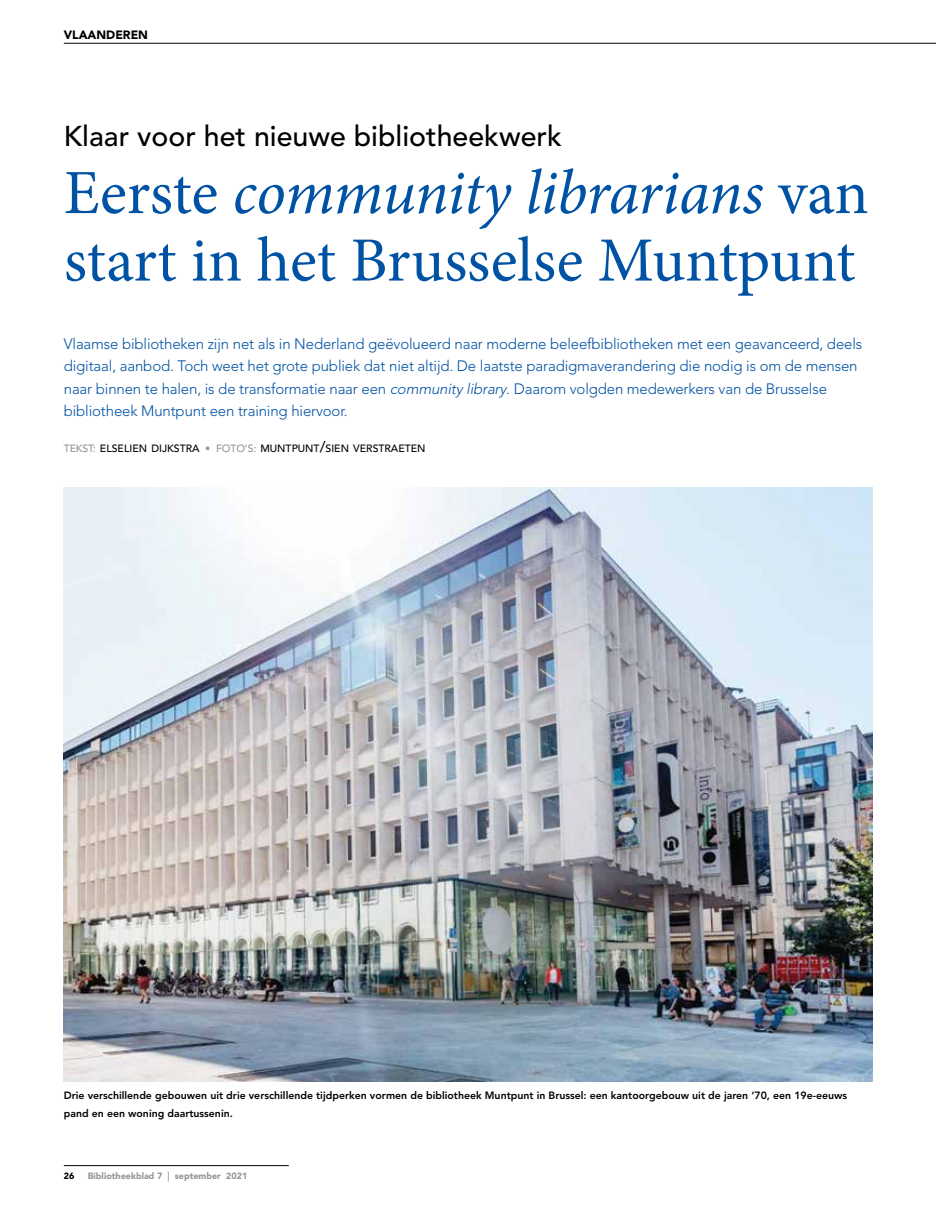
<style>
.page{position:relative;width:936px;height:1212px;background:#fff}
.page>*{position:absolute;margin:0;border:0;box-sizing:border-box;transform-origin:0 0}
.t1{font:63px/67.5px "Minion Pro";letter-spacing:-.005em;color:#0052a4}
.t2{font:500 28.5px "Avenir LT Std";color:#000}
.t3{font:300 15px/22.5px "Avenir LT Std";letter-spacing:-.01em;color:#0052a4}
.t4{font:900 12px "Avenir LT Std";color:#000}
.t5{font:800 10.5px/18px "Avenir LT Std";color:#000}
.t6{font:500 10.5px "Avenir LT Std";color:#000}
.t7{font:500 10.5px "Avenir LT Std";color:#939598}
.t8{font:900 9px "Avenir LT Std";color:#939598}
.t9{font:900 9px "Avenir LT Std";color:#000}
.s1{font-style:italic}
.s2{color:#939598}
.s3{font-size:15px}
.s4{font-size:9.9px}
</style>
<div class="page">
<img style="left:64px;top:488px;width:808px;height:594px">
<hr style="left:64px;top:1165px;width:225px;height:1px;background:#000">
<hr style="left:64px;top:43px;width:871px;height:1px;background:#000">
<p class="t4" style="left:64px;top:27px;width:18px">Vlaanderen</p>
<h2 class="t2" style="left:64px;top:119px;width:499px">Klaar voor het nieuwe bibliotheekwerk</h2>
<h1 class="t1" style="left:64px;top:159px;width:806px">Eerste <span class="s1">community librarians</span> van start in het Brusselse Muntpunt</h1>
<p class="t3" style="left:64px;top:332px;width:799px">Vlaamse bibliotheken zijn net als in Nederland geëvolueerd naar moderne beleefbibliotheken met een geavanceerd, deels digitaal, aanbod. Toch weet het grote publiek dat niet altijd. De laatste paradigmaverandering die nodig is om de mensen naar binnen te halen, is de transformatie naar een <span class="s1">community library</span>. Daarom volgden medewerkers van de Brusselse bibliotheek Muntpunt een training hiervoor.</p>
<p class="t7" style="left:64px;top:442px;width:13px">Tekst</p>
<p class="t6" style="left:93px;top:442px;width:334px"><span class="s2">:</span> ELSELIEN DIJKSTRA <span class="s2">• Foto’s:</span> MUNTPUNT<span class="s3">/</span>SIEN VERSTRAETEN</p>
<p class="t5" style="left:64px;top:1086px;width:785px">Drie verschillende gebouwen uit drie verschillende tijdperken vormen de bibliotheek Muntpunt in Brussel: een kantoorgebouw uit de jaren ‘70, een 19e-eeuws pand en een woning daartussenin.</p>
<p class="t9" style="left:64px;top:1170px;width:12px">26</p>
<p class="t8" style="left:88px;top:1170px;width:161px">Bibliotheekblad 7 <span class="s4">|</span> september 2021</p>
</div>
